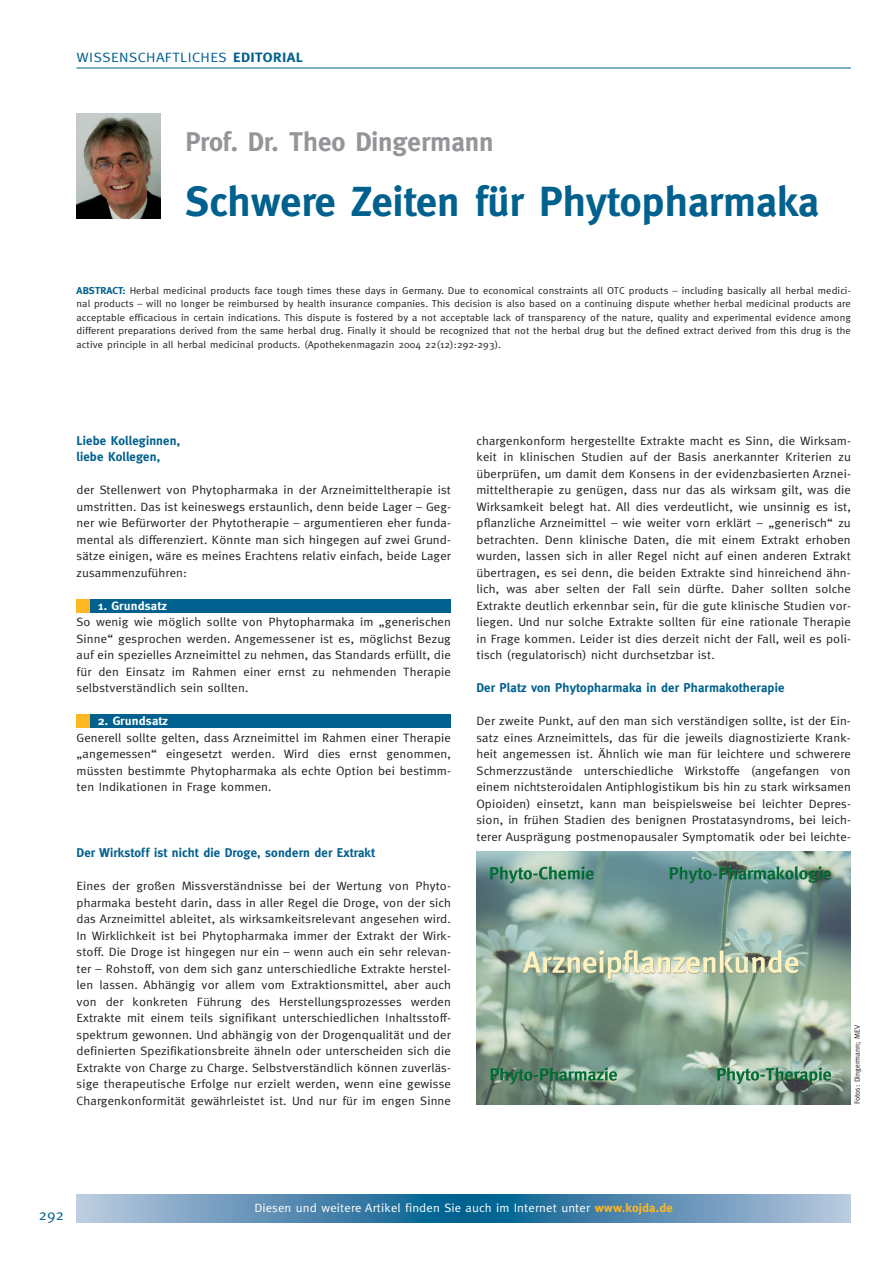
<style>
.page{position:relative;width:893px;height:1263px;background:#fff}
.page>*{position:absolute;margin:0;border:0;box-sizing:border-box;transform-origin:0 0}
.t1{font:700 42px "Meta";color:#00608e}
.t2{font:700 27px "Meta";color:#939598}
.t3{font:15px "Meta";color:#00608e}
.t4{font:13.5px "Meta";letter-spacing:.025em;color:#00608e;scale:1.11 1}
.t5{font:700 12.75px/16.5px "Meta";letter-spacing:.01em;color:#00608e}
.t6{font:12.15px/16.5px "Meta";letter-spacing:.01em;color:#231f20;text-align:justify;scale:1.05 1}
.t7{font:12.15px "Meta";letter-spacing:.01em;color:#fff;scale:1.05 1}
.t8{font:700 12.15px "Meta";letter-spacing:.01em;color:#fff;scale:1.05 1}
.t9{font:10.05px/13.5px "Meta";letter-spacing:.01em;color:#231f20;text-align:justify;scale:1.05 1}
.t10{font:7.5px "Meta";color:#231f20}
.s1{font-weight:700}
.s2{font-weight:700;color:#00608e}
.s3{font-weight:700;color:#fdb824}
</style>
<div class="page">
<div style="left:77px;top:599px;width:374px;height:14px;background:#00608e"></div>
<div style="left:77px;top:714px;width:374px;height:14px;background:#00608e"></div>
<svg style="left:77px;top:1195px;width:773px;height:27px;background:#5b91b5"></svg>
<hr style="left:77px;top:68px;width:773px;height:1px;background:#00608e">
<img style="left:77px;top:114px;width:84px;height:105px">
<img style="left:476px;top:852px;width:374px;height:252px">
<div style="left:77px;top:599px;width:13px;height:14px;background:#fdb824"></div>
<div style="left:77px;top:714px;width:13px;height:14px;background:#fdb824"></div>
<p class="t4" style="left:77px;top:52px;width:205px">WISSENSCHAFTLICHES <span class="s1">EDITORIAL</span></p>
<h2 class="t2" style="left:185px;top:131px;width:310px">Prof. Dr. Theo Dingermann</h2>
<h1 class="t1" style="left:185px;top:186px;width:635px">Schwere Zeiten für Phytopharmaka</h1>
<p class="t9" style="left:77px;top:284px;width:739px"><span class="s2">ABSTRACT:</span> Herbal medicinal products face tough times these days in Germany. Due to economical constraints all OTC products – including basically all herbal medici&shy;nal products – will no longer be reimbursed by health insurance companies. This decision is also based on a continuing dispute whether herbal medicinal products are acceptable efficacious in certain indications. This dispute is fostered by a not acceptable lack of transparency of the nature, quality and experimental evidence among different preparations derived from the same herbal drug. Finally it should be recognized that not the herbal drug but the defined extract derived from this drug is the active principle in all herbal medicinal products. (Apothekenmagazin 2004 22(12):292-293).</p>
<p class="t5" style="left:77px;top:433px;width:105px">Liebe Kolleginnen, liebe Kollegen,</p>
<p class="t6" style="left:77px;top:483px;width:358px">der Stellenwert von Phytopharmaka in der Arzneimitteltherapie ist umstritten. Das ist keineswegs erstaunlich, denn beide Lager – Geg&shy;ner wie Befürworter der Phytotherapie – argumentieren eher funda&shy;mental als differenziert. Könnte man sich hingegen auf zwei Grund&shy;sätze einigen, wäre es meines Erachtens relativ einfach, beide Lager zusammenzuführen:</p>
<p class="t8" style="left:98px;top:601px;width:67px">1. Grundsatz</p>
<p class="t6" style="left:77px;top:615px;width:358px">So wenig wie möglich sollte von Phytopharmaka im „generischen Sinne“ gesprochen werden. Angemessener ist es, möglichst Bezug auf ein spezielles Arzneimittel zu nehmen, das Standards erfüllt, die für den Einsatz im Rahmen einer ernst zu nehmenden Therapie selbstverständlich sein sollten.</p>
<p class="t8" style="left:98px;top:716px;width:68px">2. Grundsatz</p>
<p class="t6" style="left:77px;top:730px;width:358px">Generell sollte gelten, dass Arzneimittel im Rahmen einer Therapie „angemessen“ eingesetzt werden. Wird dies ernst genommen, müssten bestimmte Phytopharmaka als echte Option bei bestimm&shy;ten Indikationen in Frage kommen.</p>
<p class="t5" style="left:77px;top:845px;width:300px">Der Wirkstoff ist nicht die Droge, sondern der Extrakt</p>
<p class="t6" style="left:77px;top:879px;width:358px">Eines der großen Missverständnisse bei der Wertung von Phyto&shy;pharmaka besteht darin, dass in aller Regel die Droge, von der sich das Arzneimittel ableitet, als wirksamkeitsrelevant angesehen wird.<br>In Wirklichkeit ist bei Phytopharmaka immer der Extrakt der Wirk&shy;stoff. Die Droge ist hingegen nur ein – wenn auch ein sehr relevan&shy;ter – Rohstoff, von dem sich ganz unterschiedliche Extrakte herstel&shy;len lassen. Abhängig vor allem vom Extraktionsmittel, aber auch von der konkreten Führung des Herstellungsprozesses werden Extrakte mit einem teils signifikant unterschiedlichen Inhaltsstoff&shy;spektrum gewonnen. Und abhängig von der Drogenqualität und der definierten Spezifikationsbreite ähneln oder unterscheiden sich die Extrakte von Charge zu Charge. Selbstverständlich können zuverläs&shy;sige therapeutische Erfolge nur erzielt werden, wenn eine gewisse Chargenkonformität gewährleistet ist. Und nur für im engen Sinne</p>
<p class="t6" style="left:476px;top:433px;width:358px">chargenkonform hergestellte Extrakte macht es Sinn, die Wirksam&shy;keit in klinischen Studien auf der Basis anerkannter Kriterien zu überprüfen, um damit dem Konsens in der evidenzbasierten Arznei&shy;mitteltherapie zu genügen, dass nur das als wirksam gilt, was die Wirksamkeit belegt hat. All dies verdeutlicht, wie unsinnig es ist, pflanzliche Arzneimittel – wie weiter vorn erklärt – „generisch“ zu betrachten. Denn klinische Daten, die mit einem Extrakt erhoben wurden, lassen sich in aller Regel nicht auf einen anderen Extrakt übertragen, es sei denn, die beiden Extrakte sind hinreichend ähn&shy;lich, was aber selten der Fall sein dürfte. Daher sollten solche Extrakte deutlich erkennbar sein, für die gute klinische Studien vor&shy;liegen. Und nur solche Extrakte sollten für eine rationale Therapie in Frage kommen. Leider ist dies derzeit nicht der Fall, weil es poli&shy;tisch (regulatorisch) nicht durchsetzbar ist.</p>
<p class="t5" style="left:476px;top:680px;width:309px">Der Platz von Phytopharmaka in der Pharmakotherapie</p>
<p class="t6" style="left:476px;top:714px;width:358px">Der zweite Punkt, auf den man sich verständigen sollte, ist der Ein&shy;satz eines Arzneimittels, das für die jeweils diagnostizierte Krank&shy;heit angemessen ist. Ähnlich wie man für leichtere und schwerere Schmerzzustände unterschiedliche Wirkstoffe (angefangen von einem nichtsteroidalen Antiphlogistikum bis hin zu stark wirksamen Opioiden) einsetzt, kann man beispielsweise bei leichter Depres&shy;sion, in frühen Stadien des benignen Prostatasyndroms, bei leich&shy;terer Ausprägung postmenopausaler Symptomatik oder bei leichte-</p>
<p class="t10" style="left:854px;top:1104px;width:81px;rotate:-90deg">Fotos: Dingermann; MEV</p>
<p class="t3" style="left:39px;top:1209px;width:26px">292</p>
<p class="t7" style="left:254px;top:1203px;width:400px">Diesen und weitere Artikel finden Sie auch im Internet unter <span class="s3">www.kojda.de</span></p>
</div>
